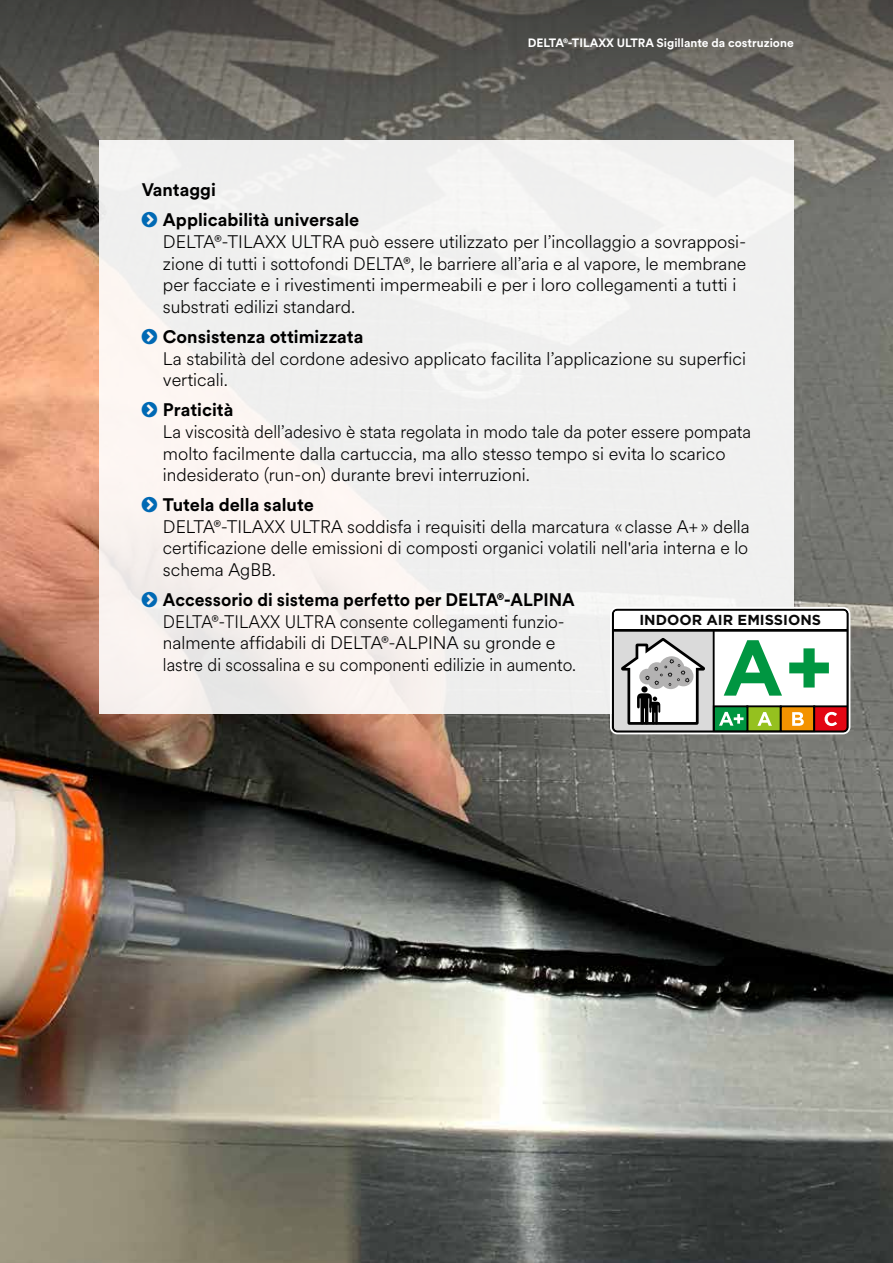
<style>
.page{position:relative;width:893px;height:1263px;background:#fff}
.page>*{position:absolute;margin:0;border:0;box-sizing:border-box;transform-origin:0 0}
.t1{font:300 18px/21.6px "Circular XX";color:#000}
.t2{font:300 18px/21.6px "Circular XX";color:#000;scale:.96 1}
.t3{font:300 18px/21.6px "Circular XX";color:#000;scale:.95 1}
.t4{font:700 18px/30.2px "Circular XX";color:#000}
.t5{font:700 14.55px "Homepage Baukasten";color:#090909}
.t6{font:700 12px "Circular XX";color:#fff}
</style>
<div class="page">
<img style="left:0;top:199px;width:893px;height:1064px">
<svg style="left:0;top:0;width:893px;height:199px;background:#615f59"></svg>
<div style="left:99px;top:140px;width:695px;height:573px;background:linear-gradient(to right,#f6f1ef,#eff1f1)"></div>
<svg style="left:613px;top:608px;width:236px;height:125px"></svg>
<div style="left:614px;top:611px;width:232px;height:18px;background:#fff;border-radius:2px"></div>
<div style="left:610px;top:607px;width:240px;height:127px;border:2px solid #fff;border-radius:7px"></div>
<svg style="left:142px;top:212px;width:15px;height:16px"></svg>
<svg style="left:142px;top:329px;width:15px;height:15px"></svg>
<svg style="left:142px;top:402px;width:15px;height:15px"></svg>
<svg style="left:142px;top:497px;width:15px;height:15px"></svg>
<svg style="left:142px;top:592px;width:15px;height:15px"></svg>
<p class="t6" style="left:528px;top:34px;width:268px">DELTA®-TILAXX ULTRA Sigillante da costruzione</p>
<p class="t4" style="left:163px;top:174px;width:198px;text-indent:-21px">Vantaggi<br>Applicabilità universale</p>
<p class="t1" style="left:163px;top:230px;width:585px">DELTA®-TILAXX ULTRA può essere utilizzato per l’incollaggio a sovrapposi&shy;zione di tutti i sottofondi DELTA®, le barriere all’aria e al vapore, le membrane per facciate e i rivestimenti impermeabili e per i loro collegamenti a tutti i substrati edilizi standard.</p>
<p class="t4" style="left:163px;top:321px;width:202px">Consistenza ottimizzata</p>
<p class="t1" style="left:163px;top:347px;width:584px">La stabilità del cordone adesivo applicato facilita l’applicazione su superfici verticali.</p>
<p class="t4" style="left:163px;top:394px;width:72px">Praticità</p>
<p class="t2" style="left:163px;top:420px;width:614px">La viscosità dell’adesivo è stata regolata in modo tale da poter essere pompata molto facilmente dalla cartuccia, ma allo stesso tempo si evita lo scarico indesiderato (run-on) durante brevi interruzioni.</p>
<p class="t4" style="left:163px;top:489px;width:152px">Tutela della salute</p>
<p class="t1" style="left:163px;top:515px;width:588px;text-align:justify">DELTA®-TILAXX ULTRA soddisfa i requisiti della marcatura «classe A+» della certificazione delle emissioni di composti organici volatili nell'aria interna e lo schema AgBB.</p>
<p class="t4" style="left:163px;top:584px;width:413px">Accessorio di sistema perfetto per DELTA®-ALPINA</p>
<p class="t3" style="left:163px;top:610px;width:436px">DELTA®-TILAXX ULTRA consente collegamenti funzio&shy;nalmente affidabili di DELTA®-ALPINA su gronde e lastre di scossalina e su componenti edilizie in aumento.</p>
<p class="t5" style="left:639px;top:612px;width:183px">INDOOR AIR EMISSIONS</p>
</div>
